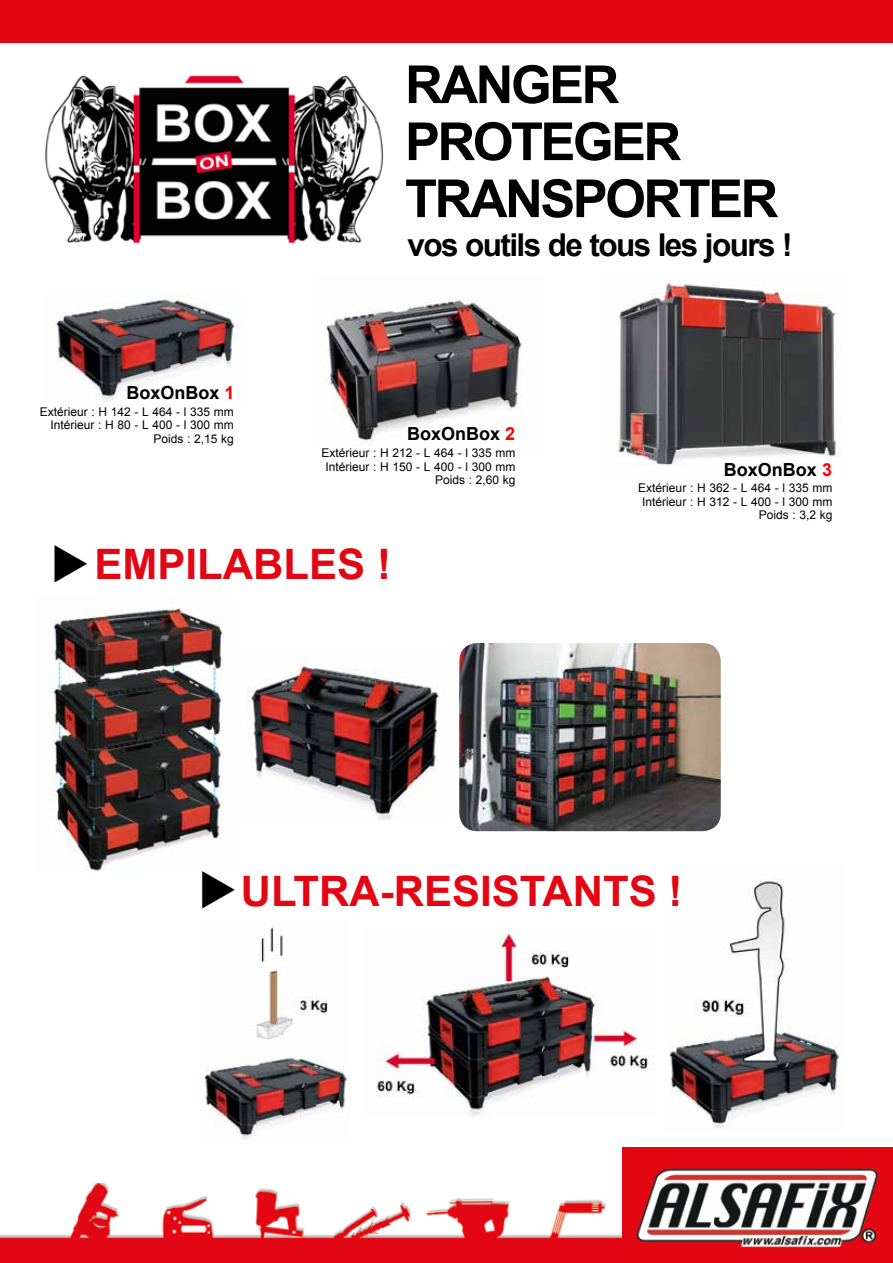
<style>
.page{position:relative;width:893px;height:1263px;background:#fff}
.page>*{position:absolute;margin:0;border:0;box-sizing:border-box;transform-origin:0 0}
.t1{font:700 52.5px/57px "Arial";letter-spacing:-.05em;color:#000}
.t2{font:700 42px "Arial";color:#e30613}
.t3{font:700 31.5px "Arial";letter-spacing:-.05em;color:#000}
.t4{font:700 18px "Arial";color:#000}
.t5{font:12px/13.5px "Arial";color:#000;text-align:right}
.s1{color:#f00}
</style>
<div class="page">
<div style="left:0;top:0;width:893px;height:43px;background:#e30613"></div>
<img style="left:45px;top:75px;width:339px;height:169px">
<img style="left:326px;top:298px;width:196px;height:147px">
<img style="left:55px;top:294px;width:184px;height:107px">
<img style="left:617px;top:277px;width:221px;height:189px">
<img style="left:200px;top:927px;width:149px;height:213px">
<img style="left:669px;top:879px;width:173px;height:250px">
<img style="left:459px;top:643px;width:262px;height:188px">
<img style="left:248px;top:666px;width:195px;height:154px">
<img style="left:49px;top:608px;width:174px;height:263px">
<img style="left:377px;top:927px;width:277px;height:189px">
<img style="left:0;top:1183px;width:622px;height:80px">
<div style="left:622px;top:1148px;width:271px;height:115px;background:#e30613"></div>
<img style="left:636px;top:1168px;width:242px;height:80px">
<h1 class="t1" style="left:405px;top:58px;width:375px">RANGER<br>PROTEGER<br>TRANSPORTER</h1>
<h3 class="t4" style="left:127px;top:381px;width:110px">BoxOnBox <span class="s1">1</span></h3>
<p class="t5" style="left:40px;top:405px;width:196px">Extérieur : H 142 - L 464 - l 335 mm<br>Intérieur : H 80 - L 400 - l 300 mm<br>Poids : 2,15 kg</p>
<h3 class="t3" style="left:407px;top:224px;width:386px">vos outils de tous les jours !</h3>
<h3 class="t4" style="left:407px;top:422px;width:110px">BoxOnBox <span class="s1">2</span></h3>
<p class="t5" style="left:321px;top:446px;width:196px">Extérieur : H 212 - L 464 - l 335 mm<br>Intérieur : H 150 - L 400 - l 300 mm<br>Poids : 2,60 kg</p>
<h3 class="t4" style="left:724px;top:457px;width:110px">BoxOnBox <span class="s1">3</span></h3>
<p class="t5" style="left:638px;top:482px;width:196px">Extérieur : H 362 - L 464 - l 335 mm<br>Intérieur : H 312 - L 400 - l 300 mm<br>Poids : 3,2 kg</p>
<h2 class="t2" style="left:95px;top:536px;width:298px">EMPILABLES !</h2>
<h2 class="t2" style="left:241px;top:863px;width:443px">ULTRA-RESISTANTS !</h2>
</div>
